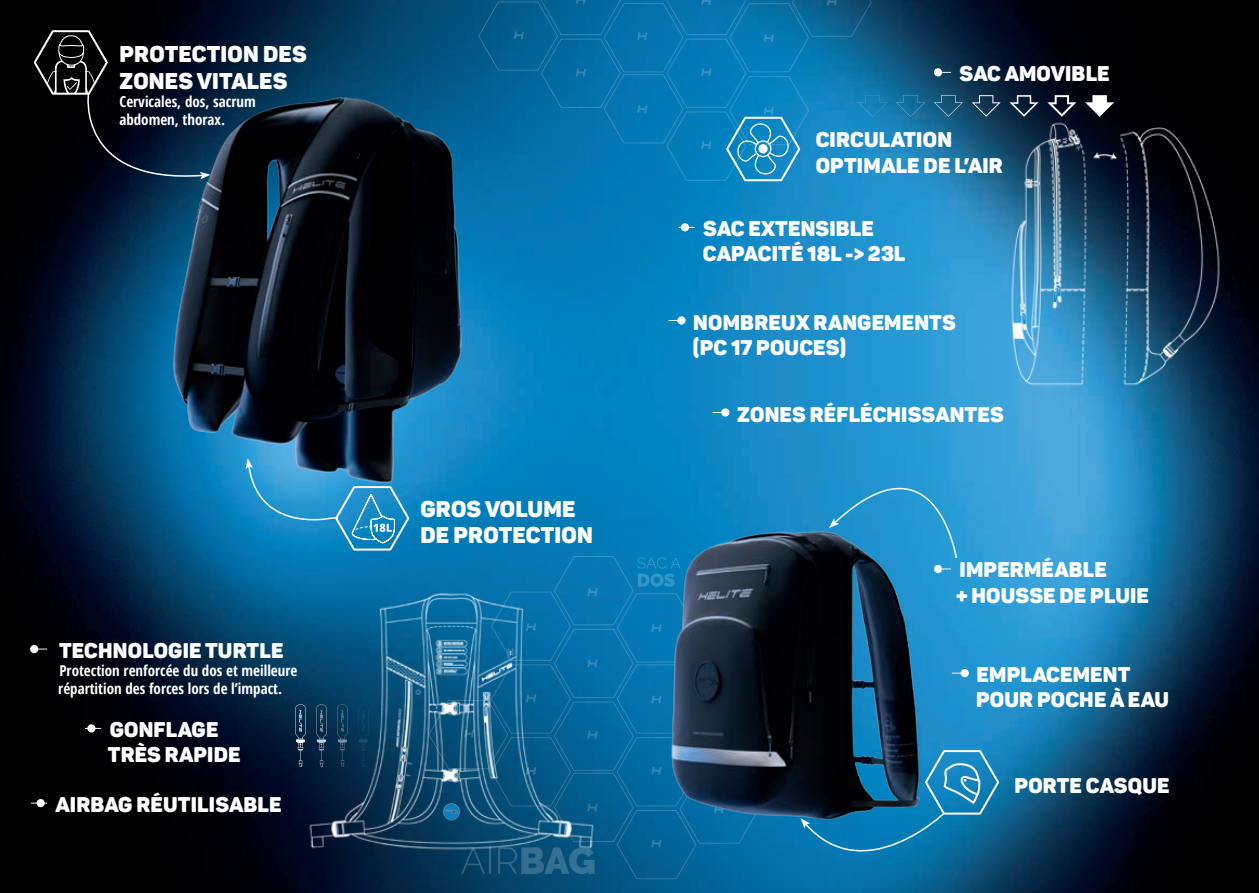
<style>
.page{position:relative;width:1259px;height:893px;background:#fff}
.page>*{position:absolute;margin:0;border:0;box-sizing:border-box;transform-origin:0 0}
.t1{font:900 22.5px/27px "Panton";letter-spacing:.01em;color:#fff}
.t2{font:900 21px/25.2px "Panton";letter-spacing:.01em;color:#fff}
.t3{font:700 condensed 15px/18px "Open Sans";color:#fff}
</style>
<div class="page">
<img style="left:0;top:0;width:1259px;height:893px">
<div style="left:30px;top:645px;width:8px;height:8px;background:#fff;border-radius:4px"></div>
<div style="left:87px;top:724px;width:8px;height:8px;background:#fff;border-radius:4px"></div>
<div style="left:37px;top:799px;width:8px;height:8px;background:#fff;border-radius:4px"></div>
<svg style="left:295px;top:704px;width:7px;height:63px"></svg>
<svg style="left:428px;top:556px;width:372px;height:323px"></svg>
<svg style="left:478px;top:0;width:393px;height:181px"></svg>
<svg style="left:32px;top:29px;width:178px;height:156px"></svg>
<svg style="left:245px;top:501px;width:166px;height:51px"></svg>
<img style="left:302px;top:572px;width:298px;height:297px">
<div style="left:960px;top:669px;width:9px;height:8px;background:#fff;border-radius:4px"></div>
<svg style="left:829px;top:429px;width:128px;height:130px"></svg>
<svg style="left:1085px;top:95px;width:29px;height:20px"></svg>
<svg style="left:1047px;top:95px;width:29px;height:20px"></svg>
<svg style="left:1009px;top:95px;width:29px;height:20px"></svg>
<svg style="left:971px;top:95px;width:29px;height:22px"></svg>
<svg style="left:934px;top:95px;width:29px;height:22px"></svg>
<svg style="left:896px;top:95px;width:29px;height:22px"></svg>
<svg style="left:858px;top:95px;width:29px;height:22px"></svg>
<svg style="left:800px;top:749px;width:200px;height:141px"></svg>
<div style="left:934px;top:68px;width:8px;height:8px;background:#fff;border-radius:4px"></div>
<div style="left:677px;top:316px;width:8px;height:9px;background:#fff;border-radius:4px"></div>
<div style="left:681px;top:223px;width:8px;height:8px;background:#fff;border-radius:4px"></div>
<img style="left:1006px;top:115px;width:219px;height:278px">
<svg style="left:724px;top:107px;width:78px;height:76px"></svg>
<div style="left:721px;top:408px;width:8px;height:9px;background:#fff;border-radius:4px"></div>
<img style="left:156px;top:75px;width:324px;height:426px">
<img style="left:641px;top:470px;width:306px;height:402px">
<p class="t1" style="left:119px;top:40px;width:189px">PROTECTION DES<br>ZONES VITALES</p>
<p class="t3" style="left:119px;top:92px;width:138px">Cervicales, dos, sacrum abdomen, thorax.</p>
<p class="t2" style="left:59px;top:637px;width:224px">TECHNOLOGIE TURTLE</p>
<p class="t3" style="left:58px;top:661px;width:241px">Protection renforcée du dos et meilleure répartition des forces lors de l’impact.</p>
<p class="t2" style="left:110px;top:716px;width:70px">GONFLAG</p>
<p class="t2" style="left:108px;top:716px;width:133px;text-indent:98px">E<br>TRÈS RAPIDE</p>
<p class="t2" style="left:55px;top:792px;width:226px">AIRBAG RÉUTILISABLE</p>
<p class="t1" style="left:420px;top:496px;width:16px">GROS</p>
<p class="t1" style="left:420px;top:496px;width:172px;line-height:25.5px;text-indent:64px">VOLUME<br>DE PROTECTION</p>
<p class="t2" style="left:959px;top:61px;width:150px">SAC AMOVIBLE</p>
<p class="t2" style="left:816px;top:127px;width:136px">CIRCULATION<br>OPT</p>
<p class="t2" style="left:857px;top:152px;width:147px">IMALE DE L’AIR</p>
<p class="t2" style="left:703px;top:215px;width:15px">SAC</p>
<p class="t2" style="left:748px;top:215px;width:80px">EXTENSIBL</p>
<p class="t2" style="left:677px;top:215px;width:228px;text-indent:184px">E<br>CAPACITÉ 18L -&gt; 23L</p>
<p class="t2" style="left:693px;top:309px;width:223px">NOMBREUX RANGEMENT</p>
<p class="t2" style="left:942px;top:309px;width:15px">S</p>
<p class="t2" style="left:693px;top:335px;width:155px">(PC 17 POUCES)</p>
<p class="t2" style="left:737px;top:401px;width:227px">ZONES RÉFLÉCHISSANTE</p>
<p class="t2" style="left:990px;top:401px;width:15px">S</p>
<p class="t2" style="left:956px;top:557px;width:193px">IMPERMÉABLE<br>+ HOUSSE DE PLUIE</p>
<p class="t2" style="left:976px;top:662px;width:193px">EMPLACEMENT<br>POUR POCHE À EAU</p>
<p class="t2" style="left:1014px;top:772px;width:128px">PORTE CASQUE</p>
</div>
